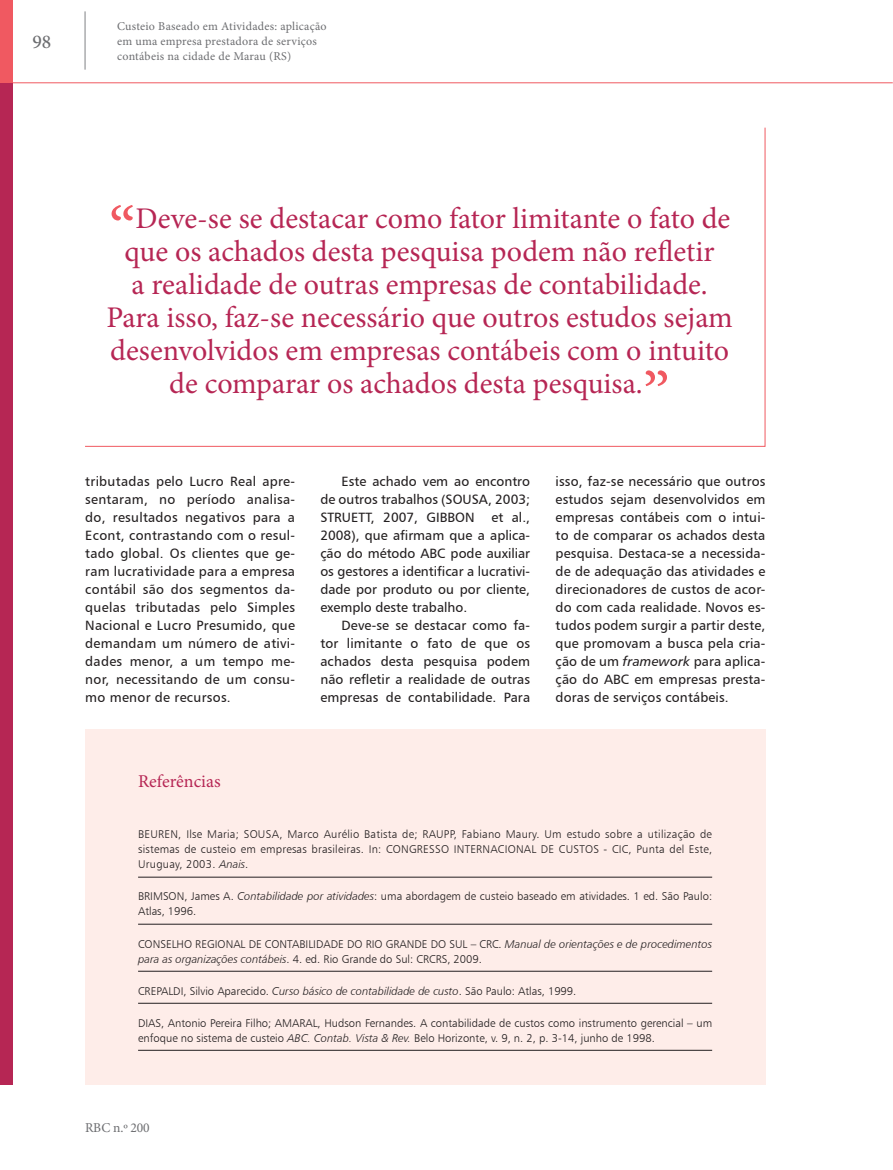
<style>
.page{position:relative;width:893px;height:1170px;background:#fff}
.page>*{position:absolute;margin:0;border:0;box-sizing:border-box;transform-origin:0 0}
.t1{font:67.5px "Minion Pro";color:#f05961}
.t2{font:30px "Minion Pro";color:#b62654}
.t3{font:500 19.5px "Minion Pro";color:#6c6d70}
.t4{font:18px "Minion Pro";color:#b62654}
.t5{font:13.5px/18px "Humanist 777 BT Roman B";letter-spacing:.01em;color:#231f20;text-align:justify}
.t6{font:13.5px "Minion Pro";letter-spacing:-.01em;color:#6c6d70}
.t7{font:12px/15px "Minion Pro";letter-spacing:.02em;color:#6c6d70}
.t8{font:11.25px/15px "Humanist 777 BT Light B";color:#231f20}
.s1{font-family:"Humanist 777 BT Italic B"}
.s2{font-family:"Humanist 777 BT Light Italic B"}
</style>
<div class="page">
<hr style="left:0;top:82px;width:893px;height:1px;background:#f05961">
<div style="left:0;top:82px;width:13px;height:1002px;background:#b62654"></div>
<div style="left:0;top:0;width:13px;height:82px;background:#f05961"></div>
<hr style="left:85px;top:11px;width:1px;height:59px;background:#808285">
<div style="left:85px;top:729px;width:680px;height:355px;background:#feede9"></div>
<hr style="left:138px;top:876px;width:574px;height:1px;background:#231f20">
<hr style="left:138px;top:923px;width:574px;height:1px;background:#231f20">
<hr style="left:138px;top:970px;width:574px;height:1px;background:#231f20">
<hr style="left:138px;top:1002px;width:574px;height:1px;background:#231f20">
<hr style="left:138px;top:1049px;width:574px;height:1px;background:#231f20">
<svg style="left:85px;top:127px;width:681px;height:320px"></svg>
<h3 class="t3" style="left:33px;top:28px;width:20px">98</h3>
<p class="t7" style="left:117px;top:19px;width:211px">Custeio Baseado em Atividades: aplicação em uma empresa prestadora de serviços contábeis na cidade de Marau (RS)</p>
<h1 class="t1" style="left:109px;top:186px;width:28px">“</h1>
<h2 class="t2" style="left:136px;top:198px;width:596px">Deve-se se destacar como fator limitante o fato de</h2>
<h2 class="t2" style="left:125px;top:231px;width:592px">que os achados desta pesquisa podem não refletir</h2>
<h2 class="t2" style="left:131px;top:264px;width:578px">a realidade de outras empresas de contabilidade.</h2>
<h2 class="t2" style="left:106px;top:297px;width:628px">Para isso, faz-se necessário que outros estudos sejam</h2>
<h2 class="t2" style="left:110px;top:330px;width:620px">desenvolvidos em empresas contábeis com o intuito</h2>
<h2 class="t2" style="left:169px;top:363px;width:475px">de comparar os achados desta pesquisa.</h2>
<h1 class="t1" style="left:643px;top:351px;width:29px">”</h1>
<p class="t5" style="left:85px;top:472px;width:211px">tributadas pelo Lucro Real apre&shy;sentaram, no período analisa&shy;do, resultados negativos para a Econt, contrastando com o resul&shy;tado global. Os clientes que ge&shy;ram lucratividade para a empresa contábil são dos segmentos da&shy;quelas tributadas pelo Simples Nacional e Lucro Presumido, que demandam um número de ativi&shy;dades menor, a um tempo me&shy;nor, necessitando de um consu&shy;mo menor de recursos.</p>
<p class="t5" style="left:320px;top:472px;width:211px;text-indent:21px">Este achado vem ao encontro de outros trabalhos (SOUSA, 2003; STRUETT, 2007, GIBBON et al., 2008), que afirmam que a aplica&shy;ção do método ABC pode auxiliar os gestores a identificar a lucrativi&shy;dade por produto ou por cliente, exemplo deste trabalho.</p>
<p class="t5" style="left:320px;top:616px;width:211px;text-indent:21px">Deve-se se destacar como fa&shy;tor limitante o fato de que os achados desta pesquisa podem não refletir a realidade de outras empresas de contabilidade. Para</p>
<p class="t5" style="left:556px;top:472px;width:211px">isso, faz-se necessário que outros estudos sejam desenvolvidos em empresas contábeis com o intui&shy;to de comparar os achados desta pesquisa. Destaca-se a necessida&shy;de de adequação das atividades e direcionadores de custos de acor&shy;do com cada realidade. Novos es&shy;tudos podem surgir a partir deste, que promovam a busca pela cria&shy;ção de um <span class="s1">framework</span> para aplica&shy;ção do ABC em empresas presta&shy;doras de serviços contábeis.</p>
<h3 class="t4" style="left:138px;top:769px;width:84px">Referências</h3>
<p class="t8" style="left:138px;top:826px;width:576px;text-align:justify">BEUREN, Ilse Maria; SOUSA, Marco Aurélio Batista de; RAUPP, Fabiano Maury. Um estudo sobre a utilização de sistemas de custeio em empresas brasileiras. In: CONGRESSO INTERNACIONAL DE CUSTOS - CIC, Punta del Este, Uruguay, 2003. <span class="s2">Anais</span>.</p>
<p class="t8" style="left:138px;top:888px;width:576px">BRIMSON, James A. <span class="s2">Contabilidade por atividades</span>: uma abordagem de custeio baseado em atividades. 1 ed. São Paulo:<br>Atlas, 1996.</p>
<p class="t8" style="left:138px;top:935px;width:575px">CONSELHO REGIONAL DE CONTABILIDADE DO RIO GRANDE DO SUL – CRC. <span class="s2">Manual de orientações e de procedimentos para as organizações contábeis</span>. 4. ed. Rio Grande do Sul: CRCRS, 2009.</p>
<p class="t8" style="left:138px;top:982px;width:440px">CREPALDI, Silvio Aparecido. <span class="s2">Curso básico de contabilidade de custo</span>. São Paulo: Atlas, 1999.</p>
<p class="t8" style="left:138px;top:1014px;width:576px">DIAS, Antonio Pereira Filho; AMARAL, Hudson Fernandes. A contabilidade de custos como instrumento gerencial – um enfoque no sistema de custeio <span class="s2">ABC. Contab. Vista &amp; Rev.</span> Belo Horizonte, v. 9, n. 2, p. 3-14, junho de 1998.</p>
<p class="t6" style="left:85px;top:1118px;width:66px">RBC n.º 200</p>
</div>
